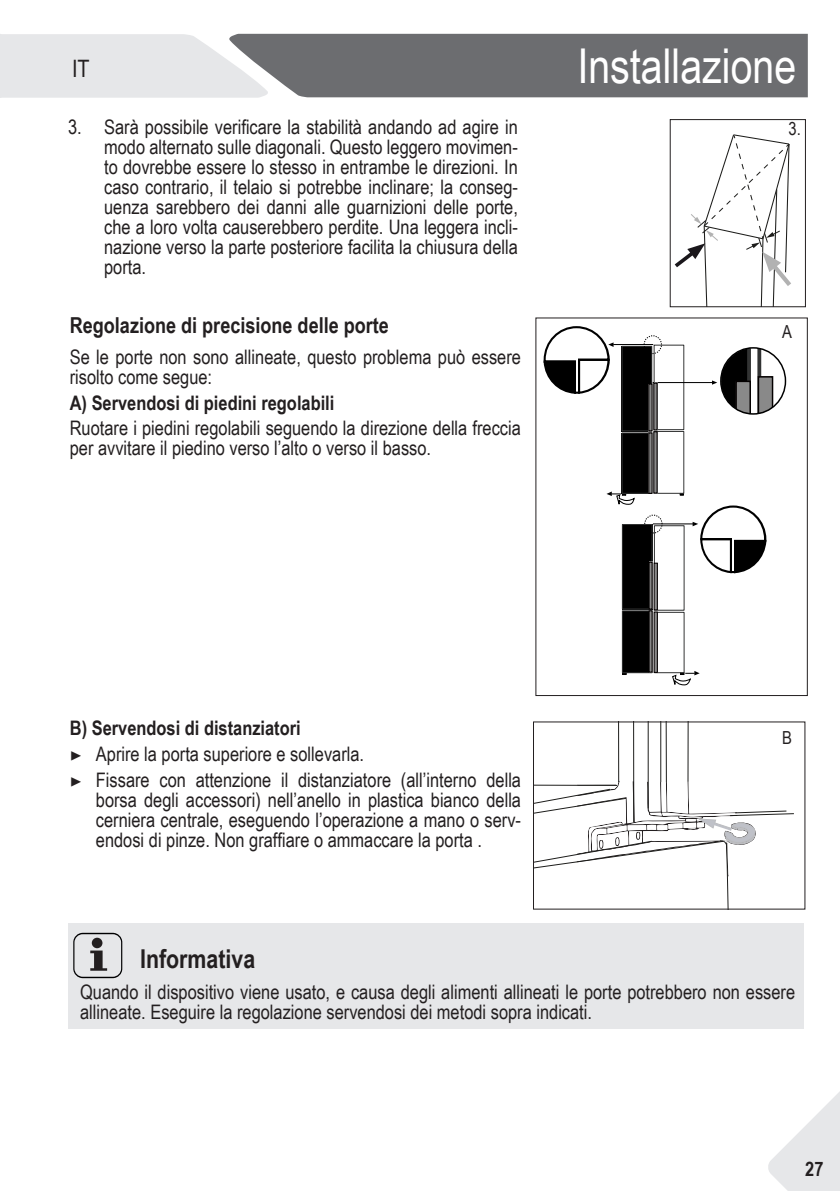
<style>
.page{position:relative;width:840px;height:1191px;background:#fff}
.page>*{position:absolute;margin:0;border:0;box-sizing:border-box;transform-origin:0 0}
.t1{font:48px "Arial Narrow";color:#fff}
.Hinweis_grauer_Balke{font:700 26px "Arial Narrow";color:#231f20}
.t2{font:24px "Arial Narrow";color:#231f20}
.Übershrift_über_gnaz{font:700 22px "Arial Narrow";color:#231f20}
.Fließtext_Hinweis_gr{font:20px/20px "Arial Narrow";color:#231f20;text-align:justify}
.fließtext{font:20px/20px "Arial Narrow";color:#231f20}
.fließtext-2{font:700 20px "Arial Narrow";color:#231f20}
.fließtext_Hinweis_gr{font:18px "Arial Narrow";color:#231f20}
.s1{font-family:"Minion Pro"}
</style>
<div class="page">
<svg style="left:768px;top:1092px;width:71px;height:99px"></svg>
<svg style="left:0;top:34px;width:807px;height:64px;background:#c1c2c5"></svg>
<div style="left:348px;top:36px;width:448px;height:60px;background:#6c6d70"></div>
<div style="left:621px;top:346px;width:30px;height:85px;background:#000"></div>
<div style="left:621px;top:346px;width:30px;height:85px;border:1px solid #323333"></div>
<div style="left:643px;top:335px;width:18px;height:19px;border:1px dashed #000;border-radius:50%"></div>
<hr style="left:613px;top:344px;width:40px;height:1px;background:#000">
<svg style="left:543px;top:326px;width:70px;height:68px"></svg>
<svg style="left:606px;top:491px;width:28px;height:14px"></svg>
<div style="left:621px;top:433px;width:30px;height:60px;background:#000"></div>
<div style="left:621px;top:432px;width:30px;height:62px;border:1px solid #323333"></div>
<div style="left:653px;top:431px;width:30px;height:63px;border:1px solid #323333"></div>
<hr style="left:652px;top:382px;width:60px;height:1px;background:#000">
<div style="left:648px;top:384px;width:4px;height:47px;border:1px solid #040000"></div>
<div style="left:648px;top:433px;width:4px;height:60px;border:1px solid #040000"></div>
<div style="left:653px;top:525px;width:31px;height:85px;border:1px solid #323333"></div>
<div style="left:621px;top:524px;width:31px;height:85px;background:#000"></div>
<div style="left:621px;top:524px;width:31px;height:85px;border:1px solid #323333"></div>
<div style="left:644px;top:515px;width:18px;height:18px;border:1px dashed #000;border-radius:50%"></div>
<hr style="left:652px;top:523px;width:40px;height:1px;background:#000">
<svg style="left:692px;top:505px;width:74px;height:68px"></svg>
<svg style="left:671px;top:671px;width:28px;height:15px"></svg>
<div style="left:653px;top:612px;width:31px;height:61px;border:1px solid #323333"></div>
<div style="left:621px;top:611px;width:31px;height:61px;background:#000"></div>
<div style="left:621px;top:610px;width:31px;height:63px;border:1px solid #323333"></div>
<div style="left:648px;top:562px;width:4px;height:47px;border:1px solid #040000"></div>
<div style="left:653px;top:563px;width:4px;height:47px;border:1px solid #040000"></div>
<div style="left:653px;top:612px;width:4px;height:60px;border:1px solid #040000"></div>
<div style="left:648px;top:610px;width:4px;height:62px;border:1px solid #040000"></div>
<svg style="left:711px;top:348px;width:74px;height:66px"></svg>
<div style="left:719px;top:347px;width:66px;height:68px;border:1px solid #000;border-radius:50%"></div>
<hr style="left:632px;top:722px;width:2px;height:100px;background:#1d1d1b">
<hr style="left:647px;top:722px;width:1px;height:86px;background:#1d1d1b">
<hr style="left:660px;top:722px;width:1px;height:60px;background:#1d1d1b">
<hr style="left:665px;top:722px;width:1px;height:60px;background:#1d1d1b">
<hr style="left:687px;top:722px;width:1px;height:59px;background:#1d1d1b">
<svg style="left:534px;top:780px;width:260px;height:127px"></svg>
<hr style="left:617px;top:722px;width:1px;height:60px;background:#1d1d1b">
<svg style="left:674px;top:134px;width:116px;height:171px"></svg>
<div style="left:669px;top:119px;width:136px;height:188px;border:1px solid #231f20"></div>
<div style="left:68px;top:923px;width:734px;height:105px;background:#e6e7e9"></div>
<svg style="left:73px;top:932px;width:49px;height:46px"></svg>
<div style="left:92px;top:937px;width:10px;height:11px;background:#231f20;border-radius:50%"></div>
<p class="t2" style="left:72px;top:51px;width:19px">IT</p>
<p class="t1" style="left:577px;top:31px;width:220px">Installazione</p>
<p class="Fließtext_Hinweis_gr" style="left:104px;top:116px;width:415px;text-indent:-36px">3. Sarà possibile verificare la stabilità andando ad agire in modo alternato sulle diagonali. Questo leggero movimen&shy;to dovrebbe essere lo stesso in entrambe le direzioni. In caso contrario, il telaio si potrebbe inclinare; la conseg&shy;uenza sarebbero dei danni alle guarnizioni delle porte, che a loro volta causerebbero perdite. Una leggera incli&shy;nazione verso la parte posteriore facilita la chiusura della porta.</p>
<p class="fließtext_Hinweis_gr" style="left:788px;top:115px;width:14px">3.</p>
<p class="Übershrift_über_gnaz" style="left:70px;top:308px;width:320px">Regolazione di precisione delle porte</p>
<p class="fließtext" style="left:70px;top:346px;width:452px">Se le porte non sono allineate, questo problema può essere risolto come segue:</p>
<p class="fließtext-2" style="left:70px;top:387px;width:266px">A) Servendosi di piedini regolabili</p>
<p class="fließtext" style="left:70px;top:417px;width:452px">Ruotare i piedini regolabili seguendo la direzione della freccia per avvitare il piedino verso l’alto o verso il basso.</p>
<p class="fließtext-2" style="left:70px;top:713px;width:232px">B) Servendosi di distanziatori</p>
<p class="Fließtext_Hinweis_gr" style="left:70px;top:743px;width:295px"><span class="s1">▶</span> Aprire la porta superiore e sollevarla.</p>
<p class="Fließtext_Hinweis_gr" style="left:96px;top:768px;width:426px;text-indent:-26px"><span class="s1">▶</span> Fissare con attenzione il distanziatore (all’interno della borsa degli accessori) nell’anello in plastica bianco della cerniera centrale, eseguendo l’operazione a mano o serv&shy;endosi di pinze. Non graffiare o ammaccare la porta .</p>
<p class="fließtext_Hinweis_gr" style="left:781px;top:319px;width:11px">A</p>
<p class="fließtext_Hinweis_gr" style="left:781px;top:724px;width:11px">B</p>
<p class="Hinweis_grauer_Balke" style="left:140px;top:938px;width:116px">Informativa</p>
<p class="Fließtext_Hinweis_gr" style="left:80px;top:981px;width:716px">Quando il dispositivo viene usato, e causa degli alimenti allineati le porte potrebbero non essere allineate. Eseguire la regolazione servendosi dei metodi sopra indicati.</p>
<p class="fließtext-2" style="left:804px;top:1153px;width:20px">27</p>
</div>
